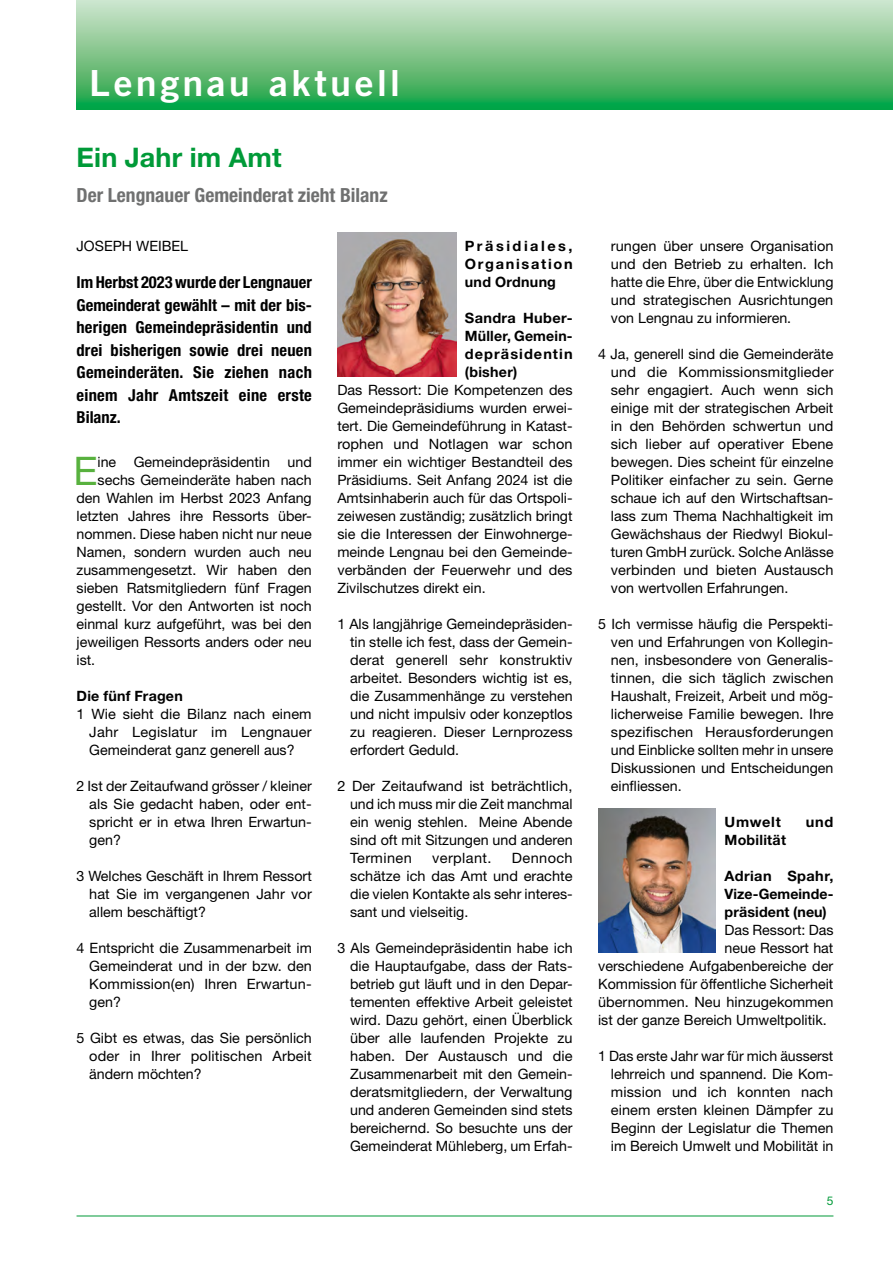
<style>
.page{position:relative;width:893px;height:1263px;background:#fff}
.page>*{position:absolute;margin:0;border:0;box-sizing:border-box;transform-origin:0 0}
._5_Grundtext_Inital{font:39.45px "Helvetica Neue LT Std";color:#58b13e}
._20_Rubrik_NEU{font:36px "Trade Gothic LT Std Bd 2";letter-spacing:.085em;color:#fff;scale:1.05 1}
._1_Titel{font:700 27px "Helvetica Neue LT Std";letter-spacing:.005em;color:#009a38}
._2b_Untertitel{font:700 condensed 19.5px "Helvetica Neue LT Std";color:#6f7070}
._4_Lead{font:700 condensed 16.5px/22.5px "Helvetica Neue LT Std";letter-spacing:.02em;color:#000;text-align:justify}
._5_Grundtext{font:14.25px/18px "Helvetica Neue LT Std";color:#000;text-align:justify}
._5_Grundtext_Inital-2{font:14.25px "Helvetica Neue LT Std";color:#000}
._5_Grundtext-2{font:700 14.25px/18px "Helvetica Neue LT Std";letter-spacing:.02em;color:#000;text-align:justify}
._3_Autor{font:14.25px "Helvetica Neue LT Std";color:#000}
._5_Grundtext-3{font:14.25px "Helvetica Neue LT Std";letter-spacing:.025em;color:#000}
.t1{font:12px "Helvetica Neue LT Std";color:#009a38}
</style>
<div class="page">
<hr style="left:77px;top:1216px;width:756px;height:1px;background:#009a38">
<svg style="left:77px;top:0;width:816px;height:110px"></svg>
<img style="left:337px;top:233px;width:119px;height:144px">
<img style="left:598px;top:809px;width:118px;height:144px">
<p class="_20_Rubrik_NEU" style="left:89px;top:61px;width:298px">Lengnau aktuell</p>
<p class="_1_Titel" style="left:77px;top:140px;width:207px">Ein Jahr im Amt</p>
<p class="_2b_Untertitel" style="left:77px;top:183px;width:313px">Der Lengnauer Gemeinderat zieht Bilanz</p>
<p class="_3_Autor" style="left:77px;top:237px;width:113px">JOSEPH WEIBEL</p>
<p class="_4_Lead" style="left:77px;top:271px;width:237px">Im Herbst 2023 wurde der Lengnauer Gemeinderat gewählt – mit der bis&shy;herigen Gemeindepräsidentin und drei bisherigen sowie drei neuen Gemeinderäten. Sie ziehen nach einem Jahr Amtszeit eine erste Bilanz.</p>
<p class="_5_Grundtext_Inital" style="left:73px;top:447px;width:26px">E</p>
<p class="_5_Grundtext_Inital-2" style="left:98px;top:453px;width:216px">ine Gemeindepräsidentin und</p>
<p class="_5_Grundtext-2" style="left:465px;top:236px;width:109px">Präsidiales, Organisation und Ordnung</p>
<p class="_5_Grundtext-2" style="left:465px;top:308px;width:109px">Sandra Huber-Müller, Gemein&shy;depräsidentin (bisher)</p>
<p class="_5_Grundtext" style="left:337px;top:380px;width:237px">Das Ressort: Die Kompetenzen des Gemeindepräsidiums wurden erwei&shy;tert. Die Gemeindeführung in Katast&shy;rophen und Notlagen war schon immer ein wichtiger Bestandteil des Präsidiums. Seit Anfang 2024 ist die Amtsinhaberin auch für das Ortspoli&shy;zeiwesen zuständig; zusätzlich bringt sie die Interessen der Einwohnerge&shy;meinde Lengnau bei den Gemeinde&shy;verbänden der Feuerwehr und des Zivilschutzes direkt ein.</p>
<p class="_5_Grundtext" style="left:350px;top:614px;width:224px;text-indent:-13px">1 Als langjährige Gemeindepräsiden&shy;tin stelle ich fest, dass der Gemein&shy;derat generell sehr konstruktiv arbeitet. Besonders wichtig ist es, die Zusammenhänge zu verstehen und nicht impulsiv oder konzeptlos zu reagieren. Dieser Lernprozess erfordert Geduld.</p>
<p class="_5_Grundtext" style="left:350px;top:776px;width:224px;text-indent:-13px">2 Der Zeitaufwand ist beträchtlich, und ich muss mir die Zeit manchmal ein wenig stehlen. Meine Abende sind oft mit Sitzungen und anderen Terminen</p>
<p class="_5_Grundtext_Inital-2" style="left:98px;top:471px;width:216px">sechs Gemeinderäte haben nach</p>
<p class="_5_Grundtext_Inital-2" style="left:77px;top:489px;width:237px">den Wahlen im Herbst 2023 Anfang</p>
<p class="_5_Grundtext_Inital-2" style="left:77px;top:507px;width:237px">letzten Jahres ihre Ressorts über-</p>
<p class="_5_Grundtext_Inital-2" style="left:77px;top:525px;width:237px">nommen. Diese haben nicht nur neue</p>
<p class="_5_Grundtext_Inital-2" style="left:77px;top:543px;width:237px">Namen, sondern wurden auch neu</p>
<p class="_5_Grundtext_Inital-2" style="left:77px;top:561px;width:237px">zusammengesetzt. Wir haben den</p>
<p class="_5_Grundtext_Inital-2" style="left:77px;top:579px;width:237px">sieben Ratsmitgliedern fünf Fragen</p>
<p class="_5_Grundtext_Inital-2" style="left:77px;top:597px;width:237px">gestellt. Vor den Antworten ist noch</p>
<p class="_5_Grundtext_Inital-2" style="left:77px;top:615px;width:237px">einmal kurz aufgeführt, was bei den</p>
<p class="_5_Grundtext_Inital-2" style="left:77px;top:633px;width:237px">jeweiligen Ressorts anders oder neu</p>
<p class="_5_Grundtext_Inital-2" style="left:77px;top:651px;width:20px">ist.</p>
<p class="_5_Grundtext-2" style="left:77px;top:686px;width:108px">Die fünf Fragen</p>
<p class="_5_Grundtext" style="left:89px;top:704px;width:224px;text-indent:-13px">1 Wie sieht die Bilanz nach einem Jahr Legislatur im Lengnauer Gemeinderat ganz generell aus?</p>
<p class="_5_Grundtext" style="left:89px;top:776px;width:224px;text-indent:-13px">2 Ist der Zeitaufwand grösser / kleiner als Sie gedacht haben, oder ent&shy;spricht er in etwa Ihren Erwartun&shy;gen?</p>
<p class="_5_Grundtext" style="left:89px;top:866px;width:224px;text-indent:-13px">3 Welches Geschäft in Ihrem Ressort hat Sie im vergangenen Jahr vor allem beschäftigt?</p>
<p class="_5_Grundtext" style="left:89px;top:938px;width:224px;text-indent:-13px">4 Entspricht die Zusammenarbeit im Gemeinderat und in der bzw. den Kommission(en) Ihren Erwartun&shy;gen?</p>
<p class="_5_Grundtext" style="left:89px;top:1028px;width:224px;text-indent:-13px">5 Gibt es etwas, das Sie persönlich oder in Ihrer politischen Arbeit ändern möchten?</p>
<p class="_5_Grundtext" style="left:350px;top:848px;width:224px;text-indent:162px">Dennoch schätze ich das Amt und erachte die vielen Kontakte als sehr interes&shy;sant und vielseitig.</p>
<p class="_5_Grundtext" style="left:350px;top:938px;width:224px;text-indent:-13px">3 Als Gemeindepräsidentin habe ich die Hauptaufgabe, dass der Rats&shy;betrieb gut läuft und in den Depar&shy;tementen effektive Arbeit geleistet wird. Dazu gehört, einen Überblick über alle laufenden Projekte zu haben. Der Austausch und die Zusammenarbeit mit den Gemein&shy;deratsmitgliedern, der Verwaltung und anderen Gemeinden sind stets bereichernd. So besuchte uns der Gemeinderat Mühleberg, um Erfah-</p>
<p class="_5_Grundtext-3" style="left:432px;top:849px;width:61px">verplant.</p>
<p class="_5_Grundtext" style="left:611px;top:236px;width:224px">rungen über unsere Organisation und den Betrieb zu erhalten. Ich hatte die Ehre, über die Entwicklung und strategischen Ausrichtungen von Lengnau zu informieren.</p>
<p class="_5_Grundtext" style="left:611px;top:344px;width:224px;text-indent:-13px">4 Ja, generell sind die Gemeinderäte und die Kommissionsmitglieder sehr engagiert. Auch wenn sich einige mit der strategischen Arbeit in den Behörden schwertun und sich lieber auf operativer Ebene bewegen. Dies scheint für einzelne Politiker einfacher zu sein. Gerne schaue ich auf den Wirtschaftsan&shy;lass zum Thema Nachhaltigkeit im Gewächshaus der Riedwyl Biokul&shy;turen GmbH zurück. Solche Anlässe verbinden und bieten Austausch von wertvollen Erfahrungen.</p>
<p class="_5_Grundtext" style="left:611px;top:614px;width:224px;text-indent:-13px">5 Ich vermisse häufig die Perspekti&shy;ven und Erfahrungen von Kollegin&shy;nen, insbesondere von Generalis&shy;tinnen, die sich täglich zwischen Haushalt, Freizeit, Arbeit und mög&shy;licherweise Familie bewegen. Ihre spezifischen Herausforderungen und Einblicke sollten mehr in unsere Diskussionen und Entscheidungen einfliessen.</p>
<p class="_5_Grundtext-2" style="left:725px;top:812px;width:58px">Umwelt</p>
<p class="_5_Grundtext-2" style="left:806px;top:812px;width:29px">und</p>
<p class="_5_Grundtext-2" style="left:725px;top:830px;width:63px">Mobilität</p>
<p class="_5_Grundtext-2" style="left:725px;top:866px;width:110px">Adrian Spahr, Vize-Gemeinde&shy;präsident (neu)</p>
<p class="_5_Grundtext" style="left:725px;top:920px;width:110px">Das Ressort: Das</p>
<p class="_5_Grundtext" style="left:725px;top:938px;width:110px">neue Ressort hat</p>
<p class="_5_Grundtext" style="left:598px;top:956px;width:237px">verschiedene Aufgabenbereiche der</p>
<p class="_5_Grundtext" style="left:598px;top:974px;width:237px">Kommission für öffentliche Sicherheit</p>
<p class="_5_Grundtext" style="left:598px;top:992px;width:237px">übernommen. Neu hinzugekommen</p>
<p class="_5_Grundtext" style="left:598px;top:1010px;width:230px">ist der ganze Bereich Umweltpolitik.</p>
<p class="_5_Grundtext" style="left:611px;top:1046px;width:224px;text-indent:-13px">1 Das erste Jahr war für mich äusserst lehrreich und spannend. Die Kom&shy;mission und ich konnten nach einem ersten kleinen Dämpfer zu Beginn der Legislatur die Themen im Bereich Umwelt und Mobilität in</p>
<p class="t1" style="left:827px;top:1193px;width:8px">5</p>
</div>
